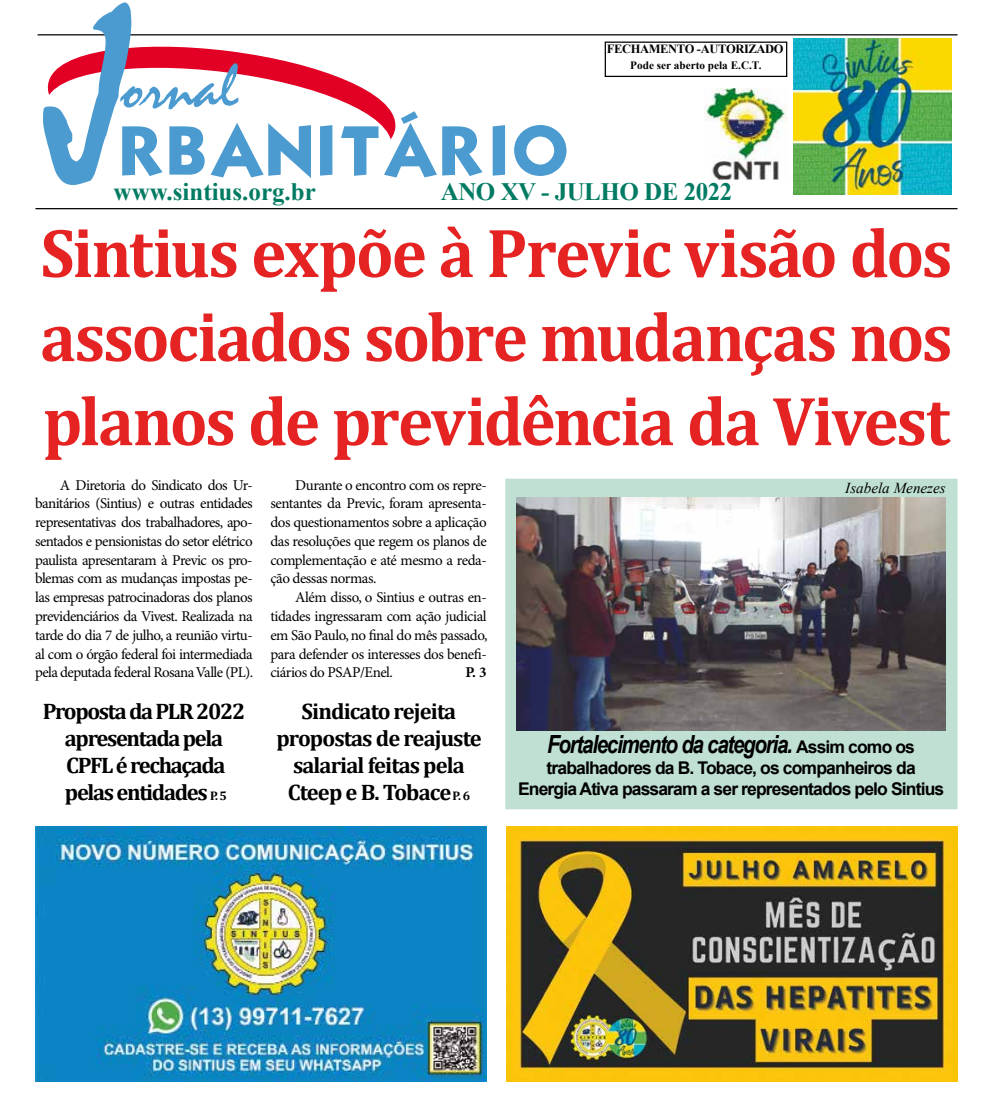
<style>
.page{position:relative;width:993px;height:1117px;background:#fff}
.page>*{position:absolute;margin:0;border:0;box-sizing:border-box;transform-origin:0 0}
.t1{font:250px "Mystical Plain";color:#4c9bd0}
.t2{font:700 70px/84px "Cambria";letter-spacing:-.035em;color:#e42322;text-align:justify;scale:.95 1}
.t3{font:60px "Kabana Bold Plain";color:#4c9bd0}
.t4{font:60px "Mystical Plain";color:#4c9bd0}
.t5{font:italic 700 25px "Arial Narrow";letter-spacing:-.05em;color:#000}
.t6{font:700 25px "Times New Roman";letter-spacing:-.01em;color:#007a62}
.t7{font:700 22.5px/27px "Cambria";letter-spacing:-.055em;color:#000;text-align:center}
.t8{font:700 17.5px/21px "Arial";letter-spacing:-.05em;color:#000;text-align:center}
.t9{font:italic 15.12px "Times New Roman";color:#000}
.t10{font:15px/18.8px "Minion Pro";letter-spacing:-.035em;color:#000;text-align:justify}
.t11{font:700 15px "Minion Pro";color:#000}
.t12{font:700 12.5px "Times New Roman";letter-spacing:-.03em;color:#000}
.t13{font:700 11.25px "Times New Roman";color:#000}
.s1{font-size:12.5px}
.s2{font-family:"Arial";font-style:normal;font-size:17.5px}
</style>
<div class="page">
<div style="left:505px;top:478px;width:452px;height:331px;background:#c0e0d3;border:1px solid #c0e0d3"></div>
<hr style="left:35px;top:208px;width:922px;height:1px;background:#000">
<svg style="left:37px;top:34px;width:370px;height:13px"></svg>
<svg style="left:104px;top:47px;width:124px;height:4px"></svg>
<svg style="left:47px;top:51px;width:349px;height:89px"></svg>
<hr style="left:38px;top:34px;width:919px;height:1px;background:#000">
<div style="left:604px;top:42px;width:183px;height:35px;border:1px solid #000"></div>
<img style="left:793px;top:38px;width:158px;height:157px">
<img style="left:704px;top:88px;width:83px;height:92px">
<img style="left:35px;top:826px;width:451px;height:255px">
<img style="left:506px;top:826px;width:451px;height:255px">
<img style="left:516px;top:497px;width:429px;height:233px">
<h1 class="t1" style="left:49px;top:-47px;width:84px">J</h1>
<h3 class="t6" style="left:114px;top:173px;width:204px">www.sintius.org.br</h3>
<p class="t12" style="left:606px;top:39px;width:178px">FECHAMENTO -AUTORIZADO</p>
<p class="t13" style="left:630px;top:57px;width:133px">Pode ser aberto pela E.C.T.</p>
<h3 class="t4" style="left:120px;top:53px;width:119px">ornal</h3>
<h3 class="t3" style="left:119px;top:107px;width:451px">RBANITÁRIO</h3>
<h3 class="t6" style="left:440px;top:174px;width:293px">ANO XV - JULHO DE 2022</h3>
<h2 class="t2" style="left:40px;top:209px;width:961px">Sintius expõe à Previc visão dos associados sobre mudanças nos planos de previdência da Vivest</h2>
<p class="t10" style="left:35px;top:476px;width:219px;text-indent:25px">A Diretoria do Sindicato dos Ur&shy;banitários (Sintius) e outras entidades representativas dos trabalhadores, apo&shy;sentados e pensionistas do setor elétrico paulista apresentaram à Previc os pro&shy;blemas com as mudanças impostas pe&shy;las empresas patrocinadoras dos planos previdenciários da Vivest. Realizada na tarde do dia 7 de julho, a reunião virtu&shy;al com o órgão federal foi intermediada pela deputada federal Rosana Valle (PL).</p>
<p class="t10" style="left:270px;top:476px;width:218px;text-indent:25px">Durante o encontro com os repre&shy;sentantes da Previc, foram apresenta&shy;dos questionamentos sobre a aplicação das resoluções que regem os planos de complementação e até mesmo a reda&shy;ção dessas normas.</p>
<p class="t10" style="left:270px;top:588px;width:218px;text-indent:25px">Além disso, o Sintius e outras en&shy;tidades ingressaram com ação judicial em São Paulo, no final do mês passado, para defender os interesses dos benefi&shy;ciários do PSAP/Enel.</p>
<p class="t11" style="left:465px;top:663px;width:23px">P. 3</p>
<h3 class="t7" style="left:43px;top:696px;width:204px">Proposta da PLR 2022 apresentada pela<br>CPFL é rechaçada pelas entidades <span class="s1">P. 5</span></h3>
<h3 class="t7" style="left:276px;top:696px;width:207px">Sindicato rejeita propostas de reajuste salarial feitas pela<br>Cteep e B. Tobace <span class="s1">P. 6</span></h3>
<p class="t9" style="left:845px;top:477px;width:102px">Isabela Menezes</p>
<h3 class="t5" style="left:547px;top:725px;width:369px">Fortalecimento da categoria. <span class="s2">Assim como os</span></h3>
<p class="t8" style="left:518px;top:757px;width:427px">trabalhadores da B. Tobace, os companheiros da<br>Energia Ativa passaram a ser representados pelo Sintius</p>
</div>
